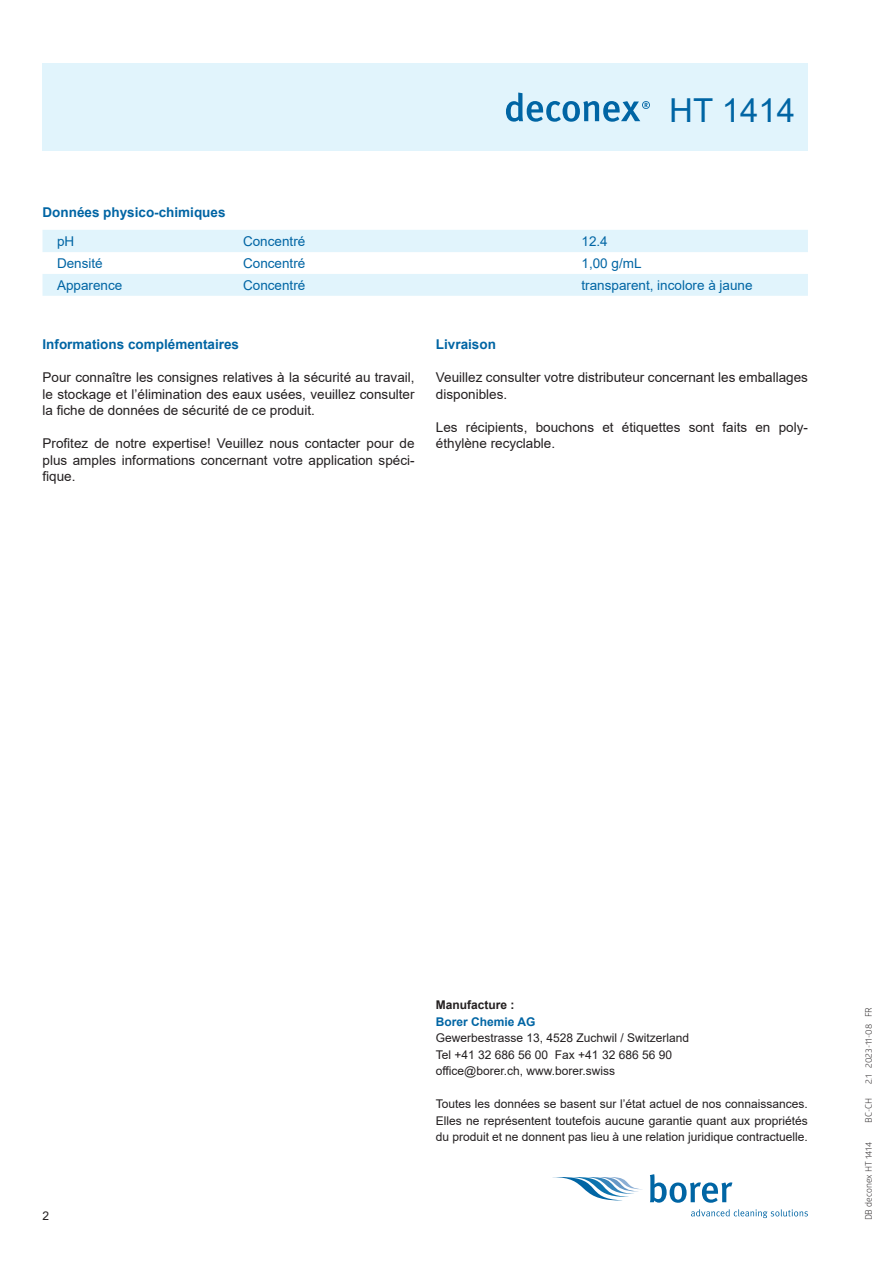
<style>
.page{position:relative;width:893px;height:1263px;background:#fff}
.page>*{position:absolute;margin:0;border:0;box-sizing:border-box;transform-origin:0 0}
.t1{font:33px "Arial";color:#0065a4}
.t2{font:13.5px/16.5px "Arial";color:#231f20;text-align:justify}
.t3{font:13.5px "Arial";color:#0065a4}
.t4{font:700 13.5px "Arial";color:#0065a4}
.t5{font:12px/16.5px "Arial";color:#231f20}
.t6{font:700 12px "Arial";color:#0065a4}
.t7{font:700 12px "Arial";color:#231f20}
.t8{font:9px "Glober";color:#231f20}
</style>
<div class="page">
<svg style="left:552px;top:1177px;width:90px;height:23px"></svg>
<svg style="left:650px;top:1174px;width:82px;height:29px"></svg>
<svg style="left:691px;top:1209px;width:117px;height:9px"></svg>
<div style="left:43px;top:64px;width:765px;height:87px;background:#e1f4fc"></div>
<svg style="left:506px;top:93px;width:144px;height:29px"></svg>
<svg style="left:43px;top:230px;width:765px;height:66px;fill:#e1f4fc"></svg>
<h1 class="t1" style="left:669px;top:88px;width:127px">HT 1414</h1>
<p class="t4" style="left:43px;top:203px;width:185px">Données physico-chimiques</p>
<p class="t3" style="left:57px;top:232px;width:19px">pH</p>
<p class="t3" style="left:243px;top:232px;width:64px">Concentré</p>
<p class="t3" style="left:581px;top:232px;width:28px">12.4</p>
<p class="t3" style="left:57px;top:254px;width:47px">Densité</p>
<p class="t3" style="left:243px;top:254px;width:64px">Concentré</p>
<p class="t3" style="left:581px;top:254px;width:62px">1,00 g/mL</p>
<p class="t3" style="left:57px;top:276px;width:67px">Apparence</p>
<p class="t3" style="left:243px;top:276px;width:64px">Concentré</p>
<p class="t3" style="left:581px;top:276px;width:173px">transparent, incolore à jaune</p>
<p class="t4" style="left:43px;top:335px;width:198px">Informations complémentaires</p>
<p class="t2" style="left:43px;top:369px;width:374px">Pour connaître les consignes relatives à la sécurité au travail, le stockage et l’élimination des eaux usées, veuillez consulter la fiche de données de sécurité de ce produit.</p>
<p class="t2" style="left:43px;top:435px;width:374px">Profitez de notre expertise! Veuillez nous contacter pour de plus amples informations concernant votre application spéci&shy;fique.</p>
<p class="t4" style="left:436px;top:335px;width:62px">Livraison</p>
<p class="t2" style="left:436px;top:369px;width:374px">Veuillez consulter votre distributeur concernant les emballages disponibles.</p>
<p class="t2" style="left:436px;top:418px;width:374px">Les récipients, bouchons et étiquettes sont faits en poly&shy;éthylène recyclable.</p>
<p class="t5" style="left:43px;top:1208px;width:8px">2</p>
<p class="t7" style="left:436px;top:996px;width:80px">Manufacture :</p>
<p class="t6" style="left:436px;top:1013px;width:101px">Borer Chemie AG</p>
<p class="t5" style="left:436px;top:1029px;width:255px">Gewerbestrasse 13, 4528 Zuchwil / Switzerland<br>Tel +41 32 686 56 00 Fax +41 32 686 56 90 office@borer.ch, www.borer.swiss</p>
<p class="t5" style="left:436px;top:1095px;width:374px;text-align:justify">Toutes les données se basent sur l’état actuel de nos connaissances.<br>Elles ne représentent toutefois aucune garantie quant aux propriétés du produit et ne donnent pas lieu à une relation juridique contractuelle.</p>
<p class="t8" style="left:862px;top:1084px;width:79px;rotate:-90deg">2.1 2023-11-08 FR</p>
<p class="t8" style="left:862px;top:1123px;width:26px;rotate:-90deg">BC-CH</p>
<p class="t8" style="left:862px;top:1220px;width:80px;rotate:-90deg">DB deconex HT 1414</p>
</div>
